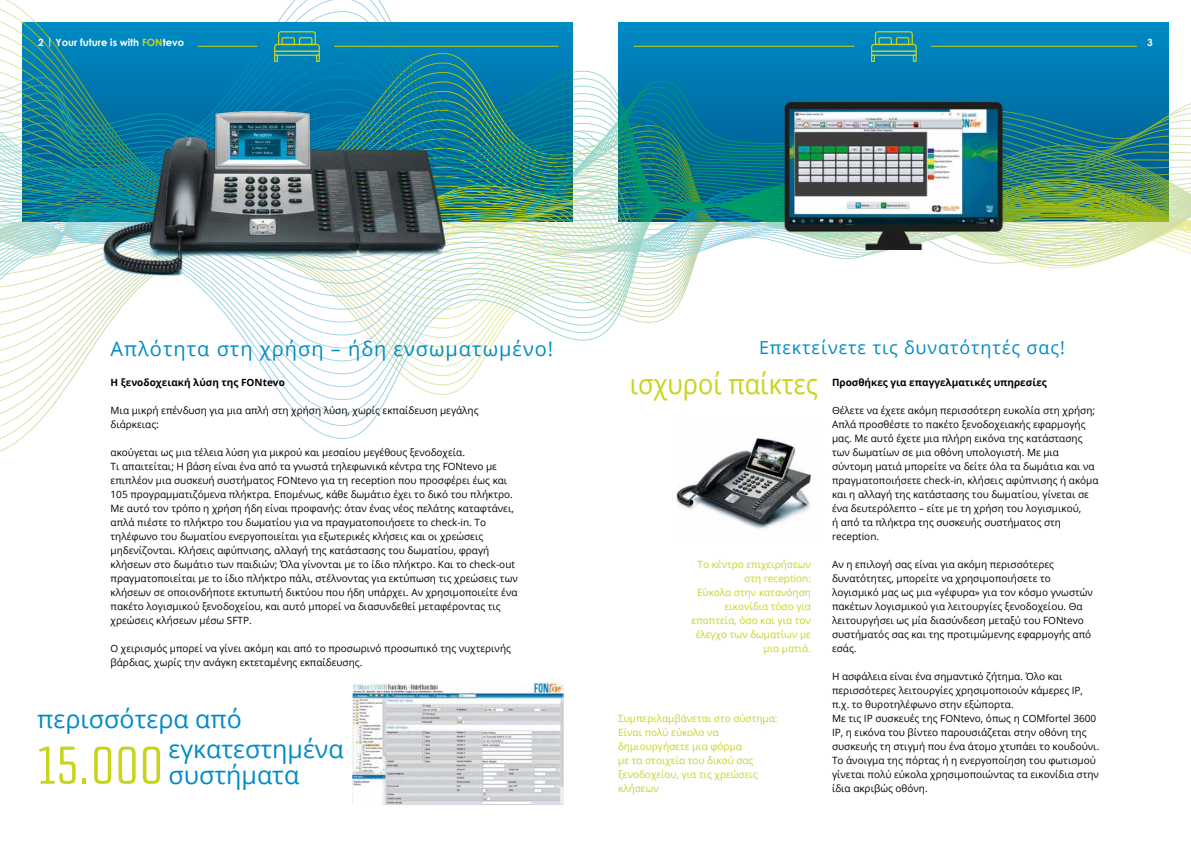
<style>
.page{position:relative;width:1191px;height:842px;background:#fff}
.page>*{position:absolute;margin:0;border:0;box-sizing:border-box;transform-origin:0 0}
.t1{font:53px "RB No 2.1 a";color:#c8d419}
.t2{font:28px "Open Sans";color:#c8d419;scale:.9 1}
.t3{font:25px/29.5px "Open Sans";color:#008bc5}
.t4{font:20px "Open Sans";letter-spacing:.05em;color:#008bc5}
.t5{font:18px "Open Sans";letter-spacing:.05em;color:#008bc5}
.t6{font:10px/14px "Open Sans";color:#000}
.t7{font:10px/14px "Open Sans";color:#c8d419;text-align:right}
.t8{font:700 10px "Open Sans";color:#000}
.t9{font:700 10px "Century Gothic";color:#fff}
.s1{color:#c8d419}
</style>
<div class="page">
<svg style="left:0;top:367px;width:480px;height:18px"></svg>
<svg style="left:0;top:350px;width:490px;height:17px"></svg>
<svg style="left:0;top:332px;width:606px;height:18px"></svg>
<svg style="left:0;top:314px;width:671px;height:18px"></svg>
<svg style="left:0;top:296px;width:684px;height:18px"></svg>
<svg style="left:0;top:281px;width:689px;height:15px"></svg>
<svg style="left:0;top:0;width:1191px;height:281px"></svg>
<svg style="left:618px;top:23px;width:550px;height:128px;background:#027cad"></svg>
<img style="left:0;top:151px;width:1191px;height:87px">
<svg style="left:23px;top:23px;width:550px;height:198px;background:#0b83a6"></svg>
<hr style="left:198px;top:46px;width:59px;height:1px;background:#c8d419">
<svg style="left:274px;top:31px;width:46px;height:31px"></svg>
<hr style="left:334px;top:46px;width:224px;height:1px;background:#c8d419">
<hr style="left:634px;top:46px;width:220px;height:1px;background:#c8d419">
<svg style="left:871px;top:31px;width:45px;height:31px"></svg>
<hr style="left:931px;top:46px;width:206px;height:1px;background:#c8d419">
<img style="left:352px;top:683px;width:211px;height:121px">
<img style="left:776px;top:102px;width:234px;height:148px">
<img style="left:52px;top:74px;width:446px;height:243px">
<img style="left:676px;top:438px;width:136px;height:92px">
<p class="t9" style="left:38px;top:36px;width:147px">2 | Your future is with <span class="s1">FON</span>tevo</p>
<p class="t9" style="left:1147px;top:36px;width:7px">3</p>
<h3 class="t4" style="left:111px;top:335px;width:444px">Απλότητα στη χρήση – ήδη ενσωματωμένο!</h3>
<h3 class="t5" style="left:759px;top:335px;width:307px">Επεκτείνετε τις δυνατότητές σας!</h3>
<p class="t8" style="left:111px;top:375px;width:176px">Η ξενοδοχειακή λύση της FONtevo</p>
<p class="t6" style="left:111px;top:403px;width:369px">Μια μικρή επένδυση για μια απλή στη χρήση λύση, χωρίς εκπαίδευση μεγάλης διάρκειας:</p>
<p class="t6" style="left:111px;top:445px;width:409px">ακούγεται ως μια τέλεια λύση για μικρού και μεσαίου μεγέθους ξενοδοχεία.<br>Τι απαιτείται; Η βάση είναι ένα από τα γνωστά τηλεφωνικά κέντρα της FONtevo με επιπλέον μια συσκευή συστήματος FONtevo για τη reception που προσφέρει έως και 105 προγραμματιζόμενα πλήκτρα. Επομένως, κάθε δωμάτιο έχει το δικό του πλήκτρο.<br>Με αυτό τον τρόπο η χρήση ήδη είναι προφανής: όταν ένας νέος πελάτης καταφτάνει, απλά πιέστε το πλήκτρο του δωματίου για να πραγματοποιήσετε το check-in. Το τηλέφωνο του δωματίου ενεργοποιείται για εξωτερικές κλήσεις και οι χρεώσεις μηδενίζονται. Κλήσεις αφύπνισης, αλλαγή της κατάστασης του δωματίου, φραγή κλήσεων στο δωμάτιο των παιδιών; Όλα γίνονται με το ίδιο πλήκτρο. Και το check-out πραγματοποιείται με το ίδιο πλήκτρο πάλι, στέλνοντας για εκτύπωση τις χρεώσεις των κλήσεων σε οποιονδήποτε εκτυπωτή δικτύου που ήδη υπάρχει. Αν χρησιμοποιείτε ένα πακέτο λογισμικού ξενοδοχείου, και αυτό μπορεί να διασυνδεθεί μεταφέροντας τις χρεώσεις κλήσεων μέσω SFTP.</p>
<p class="t6" style="left:111px;top:641px;width:402px">Ο χειρισμός μπορεί να γίνει ακόμη και από το προσωρινό προσωπικό της νυχτερινής βάρδιας, χωρίς την ανάγκη εκτεταμένης εκπαίδευσης.</p>
<h3 class="t3" style="left:168px;top:704px;width:177px;text-indent:-131px">περισσότερα από εγκατεστημένα</h3>
<h3 class="t3" style="left:168px;top:759px;width:132px">συστήματα</h3>
<h1 class="t1" style="left:39px;top:736px;width:125px">15.000</h1>
<h2 class="t2" style="left:630px;top:365px;width:210px">ισχυροί παίκτες</h2>
<p class="t7" style="left:691px;top:557px;width:121px">Το κέντρο επιχειρήσεων στη reception:<br>Εύκολα στην κατανόηση εικονίδια τόσο για εποπτεία, όσο και για τον έλεγχο των δωματίων με μια ματιά.</p>
<p class="t7" style="left:618px;top:711px;width:161px;text-align:left">Συμπεριλαμβάνεται στο σύστημα:<br>Είναι πολύ εύκολο να δημιουργήσετε μια φόρμα<br>με τα στοιχεία του δικού σας ξενοδοχείου, για τις χρεώσεις κλήσεων</p>
<p class="t8" style="left:832px;top:375px;width:216px">Προσθήκες για επαγγελματικές υπηρεσίες</p>
<p class="t6" style="left:832px;top:403px;width:268px">Θέλετε να έχετε ακόμη περισσότερη ευκολία στη χρήση; Απλά προσθέστε το πακέτο ξενοδοχειακής εφαρμογής μας. Με αυτό έχετε μια πλήρη εικόνα της κατάστασης των δωματίων σε μια οθόνη υπολογιστή. Με μια σύντομη ματιά μπορείτε να δείτε όλα τα δωμάτια και να πραγματοποιήσετε check-in, κλήσεις αφύπνισης ή ακόμα και η αλλαγή της κατάστασης του δωματίου, γίνεται σε ένα δευτερόλεπτο – είτε με τη χρήση του λογισμικού,<br>ή από τα πλήκτρα της συσκευής συστήματος στη reception.</p>
<p class="t6" style="left:832px;top:557px;width:262px">Αν η επιλογή σας είναι για ακόμη περισσότερες δυνατότητες, μπορείτε να χρησιμοποιήσετε το λογισμικό μας ως μια «γέφυρα» για τον κόσμο γνωστών πακέτων λογισμικού για λειτουργίες ξενοδοχείου. Θα λειτουργήσει ως μία διασύνδεση μεταξύ του FONtevo συστήματός σας και της προτιμώμενης εφαρμογής από εσάς.</p>
<p class="t6" style="left:832px;top:669px;width:269px">Η ασφάλεια είναι ένα σημαντικό ζήτημα. Όλο και περισσότερες λειτουργίες χρησιμοποιούν κάμερες ΙΡ, π.χ. το θυροτηλέφωνο στην εξώπορτα.<br>Με τις ΙΡ συσκευές της FONtevo, όπως η COMfortel 3600<br>IP, η εικόνα του βίντεο παρουσιάζεται στην οθόνη της συσκευής τη στιγμή που ένα άτομο χτυπάει το κουδούνι.<br>Το άνοιγμα της πόρτας ή η ενεργοποίηση του φωτισμού γίνεται πολύ εύκολα χρησιμοποιώντας τα εικονίδια στην ίδια ακριβώς οθόνη.</p>
</div>
